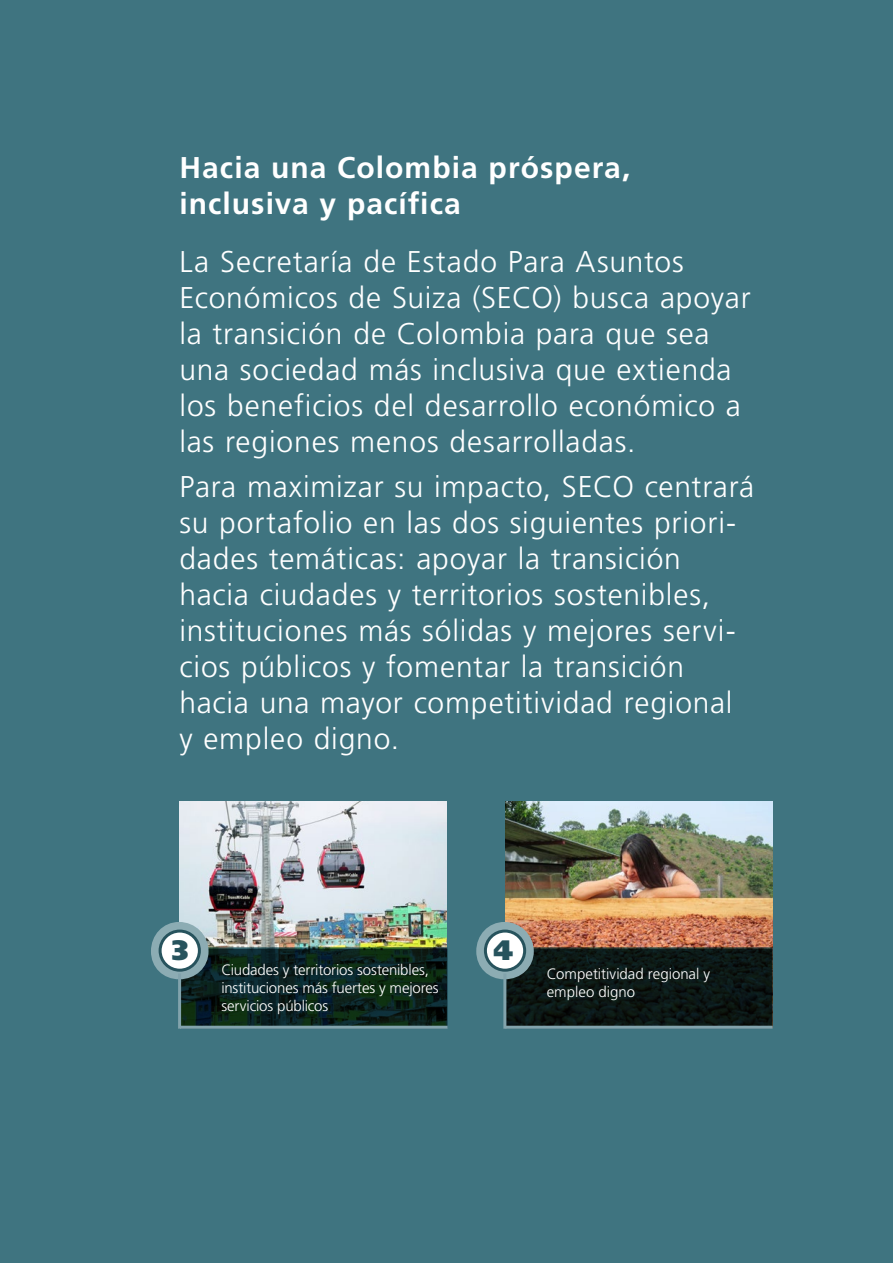
<style>
.page{position:relative;width:893px;height:1263px;background:#3f7480}
.page>*{position:absolute;margin:0;border:0;box-sizing:border-box;transform-origin:0 0}
.t1{font:300 30px/36px "Frutiger LT Std";letter-spacing:.025em;color:#fff}
.t2{font:700 30px/36px "Frutiger LT Std";letter-spacing:.035em;color:#fff}
.t3{font:900 28.05px "Frutiger LT Std";color:#27535d}
.t4{font:300 15px/18px "Frutiger LT Std";letter-spacing:-.01em;color:#fff}
</style>
<div class="page">
<img style="left:180px;top:801px;width:267px;height:146px">
<svg style="left:209px;top:947px;width:238px;height:2px"></svg>
<svg style="left:181px;top:949px;width:266px;height:77px;background:#0b231d"></svg>
<img style="left:505px;top:801px;width:267px;height:146px">
<svg style="left:534px;top:947px;width:239px;height:2px"></svg>
<svg style="left:506px;top:949px;width:267px;height:77px;background:#0c1714"></svg>
<div style="left:151px;top:922px;width:58px;height:57px;background:#8cacb3;border-radius:50%"></div>
<div style="left:160px;top:931px;width:39px;height:39px;background:#fff;border-radius:50%"></div>
<div style="left:159px;top:929px;width:42px;height:43px;border:3px solid #27535d;border-radius:50%"></div>
<hr style="left:180px;top:1026px;width:268px;height:3px;background:#82a3ac">
<hr style="left:178px;top:973px;width:3px;height:56px;background:#82a3ac">
<div style="left:476px;top:922px;width:58px;height:57px;background:#8cacb3;border-radius:50%"></div>
<div style="left:485px;top:931px;width:40px;height:39px;background:#fff;border-radius:50%"></div>
<div style="left:484px;top:929px;width:42px;height:43px;border:3px solid #27535d;border-radius:50%"></div>
<hr style="left:505px;top:1026px;width:268px;height:3px;background:#82a3ac">
<hr style="left:503px;top:973px;width:3px;height:56px;background:#82a3ac">
<p class="t2" style="left:179px;top:150px;width:453px">Hacia una Colombia próspera, inclusiva y pacífica</p>
<p class="t1" style="left:179px;top:244px;width:573px">La Secretaría de Estado Para Asuntos Económicos de Suiza (SECO) busca apoyar la transición de Colombia para que sea una sociedad más inclusiva que extienda los beneficios del desarrollo económico a las regiones menos desarrolladas.</p>
<p class="t1" style="left:179px;top:469px;width:576px">Para maximizar su impacto, SECO centrará su portafolio en las dos siguientes priori&shy;dades temáticas: apoyar la transición hacia ciudades y territorios sostenibles, instituciones más sólidas y mejores servi&shy;cios públicos y fomentar la transición hacia una mayor competitividad regional<br>y empleo digno.</p>
<p class="t3" style="left:172px;top:933px;width:18px">3</p>
<p class="t3" style="left:493px;top:933px;width:21px">4</p>
<p class="t4" style="left:221px;top:961px;width:219px">Ciudades y territorios sostenibles, instituciones más fuertes y mejores servicios públicos</p>
<p class="t4" style="left:547px;top:965px;width:165px">Competitividad regional y empleo digno</p>
</div>
